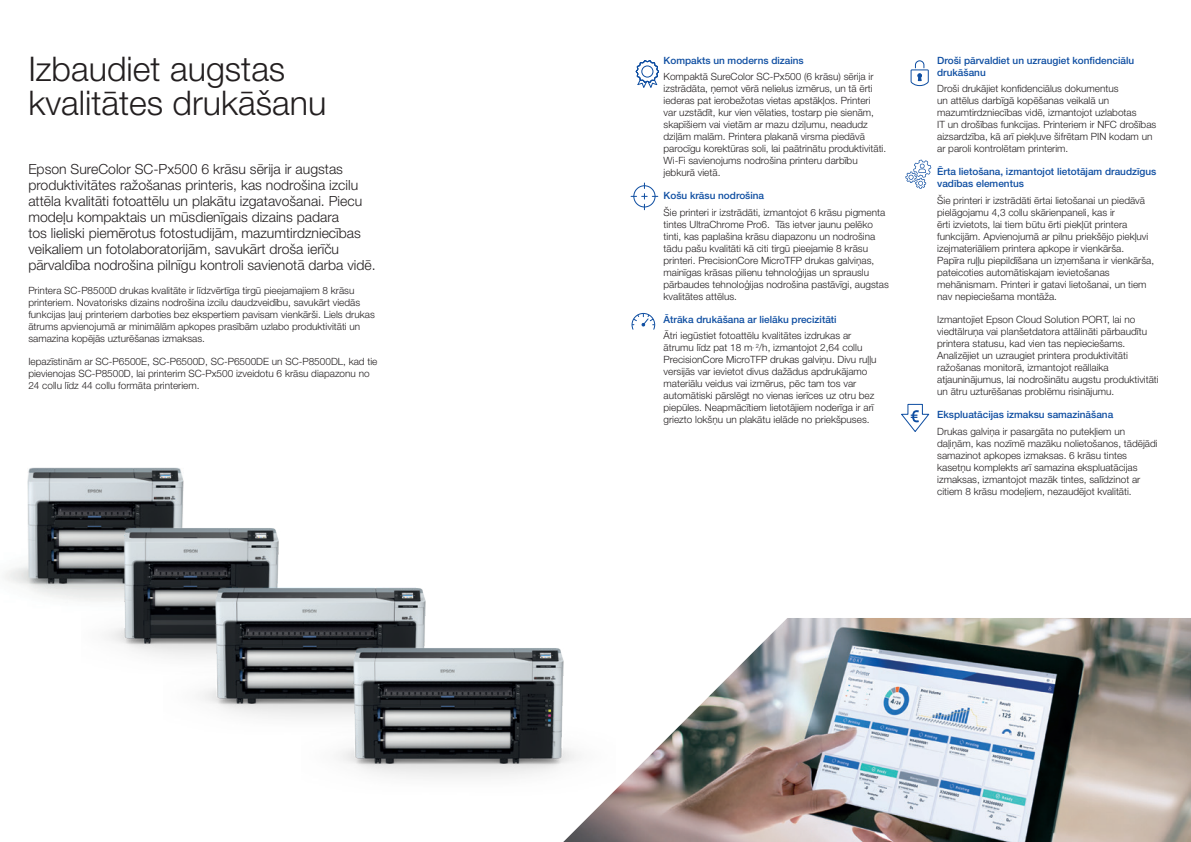
<style>
.page{position:relative;width:1191px;height:842px;background:#fff}
.page>*{position:absolute;margin:0;border:0;box-sizing:border-box;transform-origin:0 0}
.t1{font:300 34px/34px "Helvetica Neue LT Pro";color:#231f20}
.Intro_Para_USE{font:300 14px/16px "Helvetica Neue LT Pro";color:#231f20}
.Body_Copy_USE{font:300 10px/12px "Helvetica Neue LT Pro";color:#231f20}
.Sub_Head_USE{font:500 10px/12px "Helvetica Neue LT Pro";color:#0d4da1}
</style>
<div class="page">
<img style="left:5px;top:467px;width:179px;height:133px">
<svg style="left:635px;top:60px;width:24px;height:28px"></svg>
<div style="left:641px;top:66px;width:12px;height:11px;border:1px solid #0d4da1;border-radius:50%"></div>
<svg style="left:631px;top:183px;width:27px;height:27px"></svg>
<svg style="left:631px;top:313px;width:24px;height:17px"></svg>
<svg style="left:910px;top:60px;width:19px;height:26px"></svg>
<svg style="left:905px;top:160px;width:26px;height:29px"></svg>
<svg style="left:901px;top:404px;width:29px;height:28px"></svg>
<img style="left:563px;top:618px;width:628px;height:224px">
<img style="left:81px;top:500px;width:198px;height:155px">
<img style="left:164px;top:560px;width:262px;height:158px">
<img style="left:302px;top:620px;width:313px;height:179px">
<p class="t1" style="left:28px;top:51px;width:299px">Izbaudiet augstas kvalitātes drukāšanu</p>
<p class="Intro_Para_USE" style="left:28px;top:161px;width:349px">Epson SureColor SC-Px500 6 krāsu sērija ir augstas produktivitātes ražošanas printeris, kas nodrošina izcilu attēla kvalitāti fotoattēlu un plakātu izgatavošanai. Piecu modeļu kompaktais un mūsdienīgais dizains padara<br>tos lieliski piemērotus fotostudijām, mazumtirdzniecības veikaliem un fotolaboratorijām, savukārt droša ierīču pārvaldība nodrošina pilnīgu kontroli savienotā darba vidē.</p>
<p class="Body_Copy_USE" style="left:28px;top:284px;width:348px">Printera SC-P8500D drukas kvalitāte ir līdzvērtīga tirgū pieejamajiem 8 krāsu printeriem. Novatorisks dizains nodrošina izcilu daudzveidību, savukārt viedās funkcijas ļauj printeriem darboties bez ekspertiem pavisam vienkārši. Liels drukas ātrums apvienojumā ar minimālām apkopes prasībām uzlabo produktivitāti un samazina kopējās uzturēšanas izmaksas.</p>
<p class="Body_Copy_USE" style="left:28px;top:355px;width:351px">Iepazīstinām ar SC-P6500E, SC-P6500D, SC-P6500DE un SC-P8500DL, kad tie pievienojas SC-P8500D, lai printerim SC-Px500 izveidotu 6 krāsu diapazonu no<br>24 collu līdz 44 collu formāta printeriem.</p>
<p class="Sub_Head_USE" style="left:663px;top:54px;width:142px">Kompakts un moderns dizains</p>
<p class="Body_Copy_USE" style="left:663px;top:70px;width:224px">Kompaktā SureColor SC-Px500 (6 krāsu) sērija ir izstrādāta, ņemot vērā nelielus izmērus, un tā ērti iederas pat ierobežotas vietas apstākļos. Printeri<br>var uzstādīt, kur vien vēlaties, tostarp pie sienām, skapīšiem vai vietām ar mazu dziļumu, neadudz dziļām malām. Printera plakanā virsma piedāvā parocīgu korektūras soli, lai paātrinātu produktivitāti.<br>Wi-Fi savienojums nodrošina printeru darbību jebkurā vietā.</p>
<p class="Sub_Head_USE" style="left:663px;top:190px;width:102px">Košu krāsu nodrošina</p>
<p class="Body_Copy_USE" style="left:663px;top:206px;width:227px">Šie printeri ir izstrādāti, izmantojot 6 krāsu pigmenta tintes UltraChrome Pro6. Tās ietver jaunu pelēko tinti, kas paplašina krāsu diapazonu un nodrošina tādu pašu kvalitāti kā citi tirgū pieejamie 8 krāsu printeri. PrecisionCore MicroTFP drukas galviņas, mainīgas krāsas pilienu tehnoloģijas un sprauslu pārbaudes tehnoloģijas nodrošina pastāvīgi, augstas kvalitātes attēlus.</p>
<p class="Sub_Head_USE" style="left:663px;top:313px;width:175px">Ātrāka drukāšana ar lielāku precizitāti</p>
<p class="Body_Copy_USE" style="left:663px;top:330px;width:215px">Ātri iegūstiet fotoattēlu kvalitātes izdrukas ar ātrumu līdz pat 18 m<sup>,</sup> <sup>2</sup>/h, izmantojot 2,64 collu PrecisionCore MicroTFP drukas galviņu. Divu ruļļu versijās var ievietot divus dažādus apdrukājamo materiālu veidus vai izmērus, pēc tam tos var automātiski pārslēgt no vienas ierīces uz otru bez piepūles. Neapmācītiem lietotājiem noderīga ir arī griezto lokšņu un plakātu ielāde no priekšpuses.</p>
<p class="Sub_Head_USE" style="left:937px;top:54px;width:198px">Droši pārvaldiet un uzraugiet konfidenciālu drukāšanu</p>
<p class="Body_Copy_USE" style="left:937px;top:82px;width:221px">Droši drukājiet konfidenciālus dokumentus<br>un attēlus darbīgā kopēšanas veikalā un mazumtirdzniecības vidē, izmantojot uzlabotas<br>IT un drošības funkcijas. Printeriem ir NFC drošības aizsardzība, kā arī piekļuve šifrētam PIN kodam un ar paroli kontrolētam printerim.</p>
<p class="Sub_Head_USE" style="left:937px;top:166px;width:221px">Ērta lietošana, izmantojot lietotājam draudzīgus vadības elementus</p>
<p class="Body_Copy_USE" style="left:937px;top:194px;width:218px">Šie printeri ir izstrādāti ērtai lietošanai un piedāvā pielāgojamu 4,3 collu skārienpaneli, kas ir<br>ērti izvietots, lai tiem būtu ērti piekļūt printera funkcijām. Apvienojumā ar pilnu priekšējo piekļuvi izejmateriāliem printera apkope ir vienkārša.<br>Papīra ruļļu piepildīšana un izņemšana ir vienkārša, pateicoties automātiskajam ievietošanas mehānismam. Printeri ir gatavi lietošanai, un tiem nav nepieciešama montāža.</p>
<p class="Body_Copy_USE" style="left:937px;top:313px;width:223px">Izmantojiet Epson Cloud Solution PORT, lai no viedtālruņa vai planšetdatora attālināti pārbaudītu printera statusu, kad vien tas nepieciešams.<br>Analizējiet un uzraugiet printera produktivitāti ražošanas monitorā, izmantojot reāllaika atjauninājumus, lai nodrošinātu augstu produktivitāti un ātru uzturēšanas problēmu risinājumu.</p>
<p class="Sub_Head_USE" style="left:937px;top:409px;width:177px">Ekspluatācijas izmaksu samazināšana</p>
<p class="Body_Copy_USE" style="left:937px;top:425px;width:222px">Drukas galviņa ir pasargāta no putekļiem un daļiņām, kas nozīmē mazāku nolietošanos, tādējādi samazinot apkopes izmaksas. 6 krāsu tintes kasetņu komplekts arī samazina ekspluatācijas izmaksas, izmantojot mazāk tintes, salīdzinot ar citiem 8 krāsu modeļiem, nezaudējot kvalitāti.</p>
</div>
